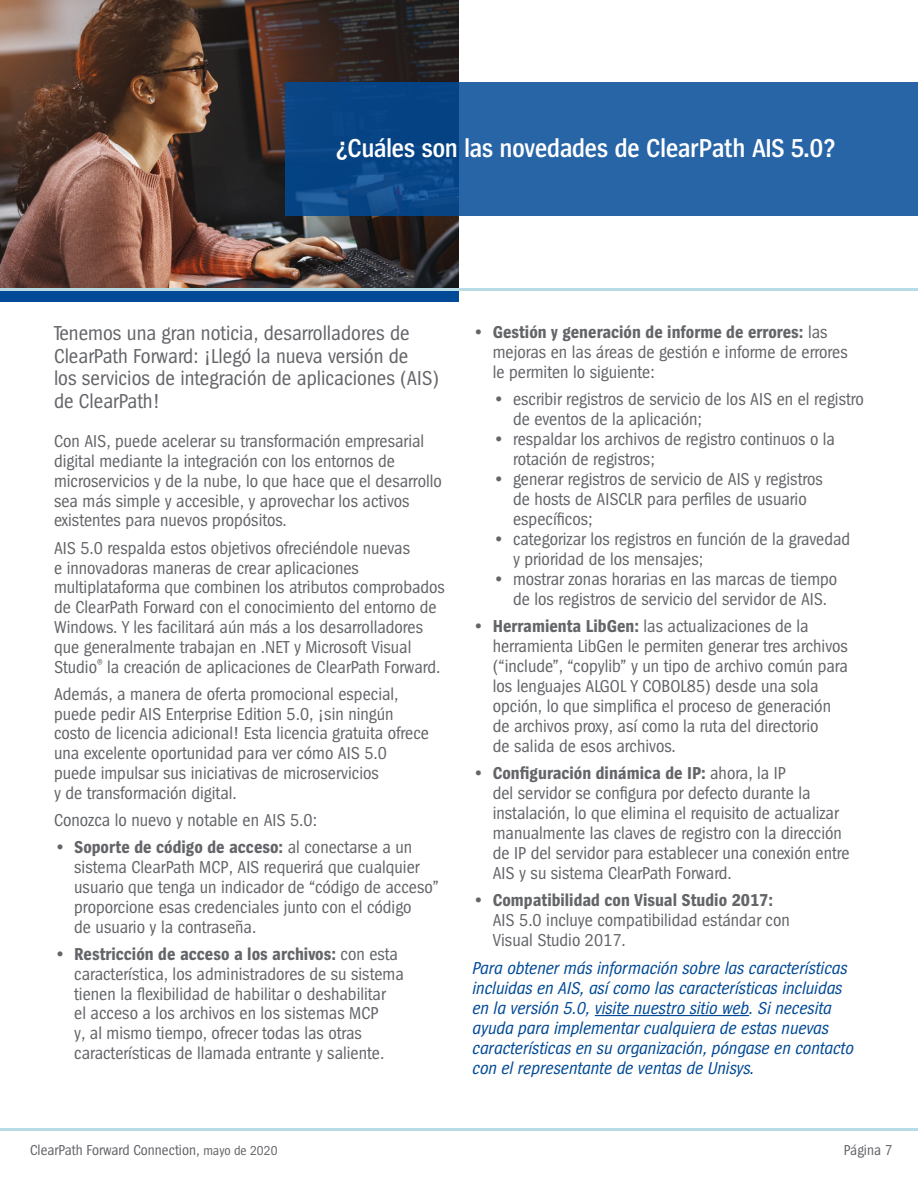
<style>
.page{position:relative;width:918px;height:1188px;background:#fff}
.page>*{position:absolute;margin:0;border:0;box-sizing:border-box;transform-origin:0 0}
.t1{font:600 27px "Spiegel Cd";color:#fff}
.t2{font:21px/22.5px "Spiegel Cd";color:#636569}
.t3{font:18px/19.8px "Spiegel Cd";color:#636569}
.t4{font:italic 18px/20px "Spiegel Cd";color:#004a97}
.t5{font:15px "Spiegel Cd";color:#636569}
.s1{font-weight:700}
.s2{font-size:13.5px}
</style>
<div class="page">
<hr style="left:0;top:1128px;width:918px;height:3px;background:#b9dbe5">
<img style="left:0;top:0;width:459px;height:288px">
<div style="left:0;top:288px;width:459px;height:14px;background:#004a97"></div>
<hr style="left:0;top:288px;width:918px;height:3px;background:#b9dbe5">
<svg style="left:285px;top:82px;width:633px;height:134px;background:#1e5c9d"></svg>
<hr style="left:595px;top:1015px;width:154px;height:1px;background:#004a97">
<p class="t1" style="left:336px;top:134px;width:501px">¿Cuáles son las novedades de ClearPath AIS 5.0?</p>
<p class="t2" style="left:54px;top:323px;width:387px">Tenemos una gran noticia, desarrolladores de ClearPath Forward: ¡Llegó la nueva versión de<br>los servicios de integración de aplicaciones (AIS) de ClearPath!</p>
<p class="t3" style="left:54px;top:432px;width:389px">Con AIS, puede acelerar su transformación empresarial digital mediante la integración con los entornos de microservicios y de la nube, lo que hace que el desarrollo sea más simple y accesible, y aprovechar los activos existentes para nuevos propósitos.</p>
<p class="t3" style="left:54px;top:538px;width:393px">AIS 5.0 respalda estos objetivos ofreciéndole nuevas<br>e innovadoras maneras de crear aplicaciones multiplataforma que combinen los atributos comprobados de ClearPath Forward con el conocimiento del entorno de Windows. Y les facilitará aún más a los desarrolladores que generalmente trabajan en .NET y Microsoft Visual Studio<sup>®</sup> la creación de aplicaciones de ClearPath Forward.</p>
<p class="t3" style="left:54px;top:685px;width:377px">Además, a manera de oferta promocional especial, puede pedir AIS Enterprise Edition 5.0, ¡sin ningún costo de licencia adicional! Esta licencia gratuita ofrece una excelente oportunidad para ver cómo AIS 5.0 puede impulsar sus iniciativas de microservicios<br>y de transformación digital.</p>
<p class="t3" style="left:54px;top:811px;width:265px">Conozca lo nuevo y notable en AIS 5.0:</p>
<p class="t3" style="left:74px;top:838px;width:366px;text-indent:-20px"><span class="s1">• Soporte de código de acceso:</span> al conectarse a un sistema ClearPath MCP, AIS requerirá que cualquier usuario que tenga un indicador de “código de acceso” proporcione esas credenciales junto con el código<br>de usuario y la contraseña.</p>
<p class="t3" style="left:74px;top:945px;width:331px;text-indent:-20px"><span class="s1">• Restricción de acceso a los archivos:</span> con esta característica, los administradores de su sistema tienen la flexibilidad de habilitar o deshabilitar<br>el acceso a los archivos en los sistemas MCP<br>y, al mismo tiempo, ofrecer todas las otras características de llamada entrante y saliente.</p>
<p class="t3" style="left:493px;top:322px;width:357px;text-indent:-20px"><span class="s1">• Gestión y generación de informe de errores:</span> las mejoras en las áreas de gestión e informe de errores le permiten lo siguiente:</p>
<p class="t3" style="left:513px;top:390px;width:352px;text-indent:-20px">• escribir registros de servicio de los AIS en el registro de eventos de la aplicación;</p>
<p class="t3" style="left:513px;top:430px;width:324px;text-indent:-20px">• respaldar los archivos de registro continuos o la rotación de registros;</p>
<p class="t3" style="left:513px;top:470px;width:311px;text-indent:-20px">• generar registros de servicio de AIS y registros de hosts de AISCLR para perfiles de usuario específicos;</p>
<p class="t3" style="left:513px;top:529px;width:339px;text-indent:-20px">• categorizar los registros en función de la gravedad y prioridad de los mensajes;</p>
<p class="t3" style="left:493px;top:569px;width:346px;text-align:center">• mostrar zonas horarias en las marcas de tiempo de los registros de servicio del servidor de AIS.</p>
<p class="t3" style="left:493px;top:617px;width:357px;text-indent:-20px"><span class="s1">• Herramienta LibGen:</span> las actualizaciones de la herramienta LibGen le permiten generar tres archivos (“include”, “copylib” y un tipo de archivo común para los lenguajes ALGOL Y COBOL85) desde una sola opción, lo que simplifica el proceso de generación de archivos proxy, así como la ruta del directorio<br>de salida de esos archivos.</p>
<p class="t3" style="left:493px;top:764px;width:359px;text-indent:-20px"><span class="s1">• Configuración dinámica de IP:</span> ahora, la IP<br>del servidor se configura por defecto durante la instalación, lo que elimina el requisito de actualizar manualmente las claves de registro con la dirección de IP del servidor para establecer una conexión entre AIS y su sistema ClearPath Forward.</p>
<p class="t3" style="left:493px;top:891px;width:299px;text-indent:-20px"><span class="s1">• Compatibilidad con Visual Studio 2017:<br></span>AIS 5.0 incluye compatibilidad estándar con<br>Visual Studio 2017.</p>
<p class="t4" style="left:472px;top:958px;width:383px">Para obtener más información sobre las características incluidas en AIS, así como las características incluidas en la versión 5.0, visite nuestro sitio web. Si necesita ayuda para implementar cualquiera de estas nuevas características en su organización, póngase en contacto con el representante de ventas de Unisys.</p>
<p class="t5" style="left:30px;top:1142px;width:249px">ClearPath Forward Connection, <span class="s2">mayo de 2020</span></p>
<p class="t5" style="left:844px;top:1142px;width:50px">Página 7</p>
</div>
